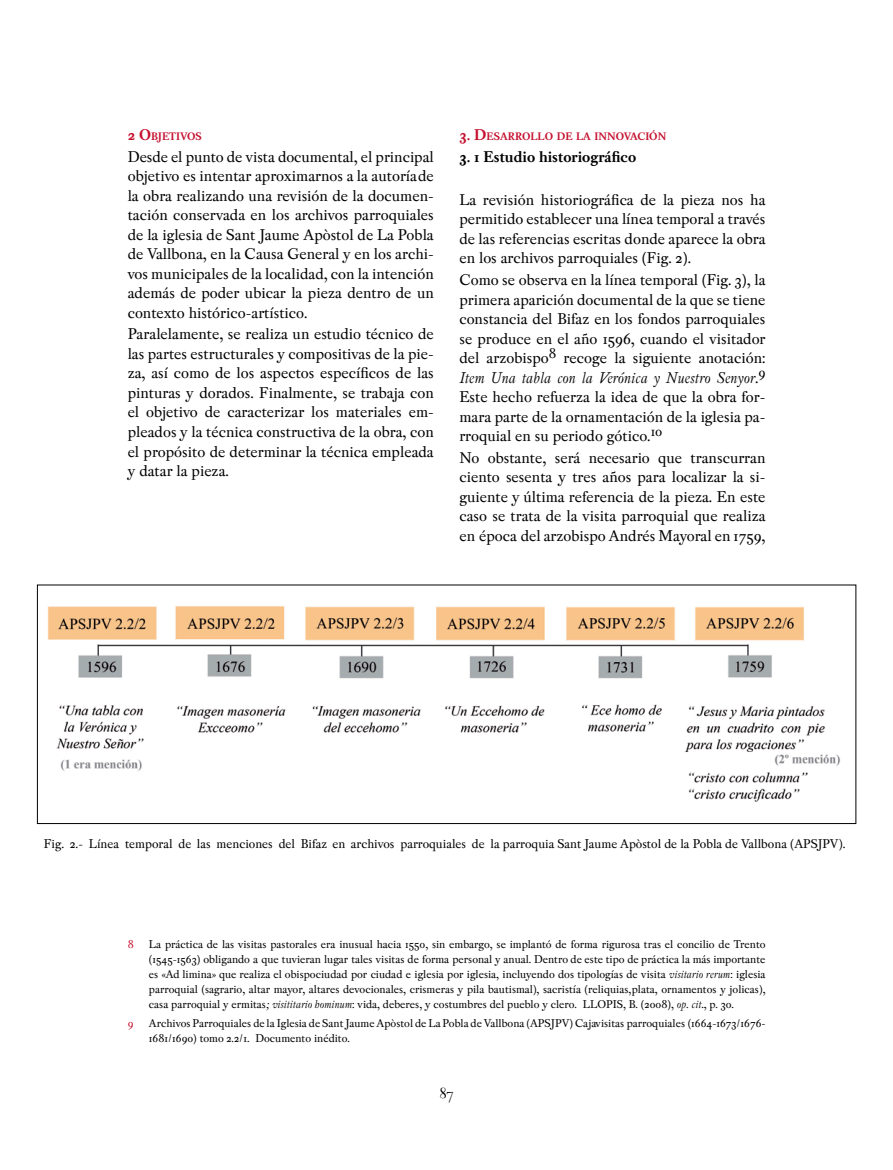
<style>
.page{position:relative;width:893px;height:1170px;background:#fff}
.page>*{position:absolute;margin:0;border:0;box-sizing:border-box;transform-origin:0 0}
.t1{font:18px "Peleguer";color:#000}
.t2{font:16.5px/19.5px "Pradell";color:#000;text-align:justify}
.t3{font:700 16.5px "Pradell";color:#000}
.t4{font:13.5px "Pradell";color:#000}
.t5{font:12px/15px "Pradell";color:#000;text-align:justify}
.t6{font:12px "Pradell";color:#c4112f}
.t7{font:700 11.55px "Pradell";color:#c4112f}
.s1{font-size:16.5px}
.s2{font-style:italic}
</style>
<div class="page">
<img style="left:47px;top:606px;width:793px;height:196px">
<p class="t7" style="left:128px;top:130px;width:76px"><span class="s1">2 O</span>BJETIVOS</p>
<p class="t2" style="left:128px;top:147px;width:308px">Desde el punto de vista documental, el principal objetivo es intentar aproximarnos a la autoría de la obra realizando una revisión de la documen&shy;tación conservada en los archivos parroquiales de la iglesia de Sant Jaume Apòstol de La Pobla de Vallbona, en la Causa General y en los archi&shy;vos municipales de la localidad, con la intención además de poder ubicar la pieza dentro de un contexto histórico-artístico.</p>
<p class="t2" style="left:128px;top:324px;width:308px">Paralelamente, se realiza un estudio técnico de las partes estructurales y compositivas de la pie&shy;za, así como de los aspectos específicos de las pinturas y dorados. Finalmente, se trabaja con el objetivo de caracterizar los materiales em&shy;pleados y la técnica constructiva de la obra, con el propósito de determinar la técnica empleada y datar la pieza.</p>
<p class="t7" style="left:459px;top:130px;width:208px"><span class="s1">3. D</span>ESARROLLO DE LA INNOVACIÓN</p>
<p class="t3" style="left:459px;top:147px;width:178px">3. 1 Estudio historiográfico</p>
<p class="t2" style="left:459px;top:190px;width:308px">La revisión historiográfica de la pieza nos ha permitido establecer una línea temporal a través de las referencias escritas donde aparece la obra en los archivos parroquiales (Fig. 2).</p>
<p class="t2" style="left:459px;top:270px;width:308px">Como se observa en la línea temporal (Fig. 3), la primera aparición documental de la que se tiene constancia del Bifaz en los fondos parroquiales se produce en el año 1596, cuando el visitador del arzobispo<sup>8</sup> recoge la siguiente anotación:<br><span class="s2">Item Una tabla con la Verónica y Nuestro Senyor</span>.<sup>9<br></sup>Este hecho refuerza la idea de que la obra for&shy;mara parte de la ornamentación de la iglesia pa&shy;rroquial en su periodo gótico.<sup>10</sup></p>
<p class="t2" style="left:459px;top:448px;width:308px">No obstante, será necesario que transcurran ciento sesenta y tres años para localizar la si&shy;guiente y última referencia de la pieza. En este caso se trata de la visita parroquial que realiza en época del arzobispo Andrés Mayoral en 1759,</p>
<p class="t4" style="left:44px;top:836px;width:803px">Fig. 2.- Línea temporal de las menciones del Bifaz en archivos parroquiales de la parroquia Sant Jaume Apòstol de la Pobla de Vallbona (APSJPV).</p>
<p class="t6" style="left:128px;top:937px;width:8px">8</p>
<p class="t5" style="left:149px;top:936px;width:618px">La práctica de las visitas pastorales era inusual hacia 1550, sin embargo, se implantó de forma rigurosa tras el concilio de Trento (1545-1563) obligando a que tuvieran lugar tales visitas de forma personal y anual. Dentro de este tipo de práctica la más importante es «Ad limina» que realiza el obispo ciudad por ciudad e iglesia por iglesia, incluyendo dos tipologías de visita <span class="s2">visitario rerum</span>: iglesia parroquial (sagrario, altar mayor, altares devocionales, crismeras y pila bautismal), sacristía (reliquias, plata, ornamentos y jolicas), casa parroquial y ermitas<span class="s2">; visititario hominum</span>: vida, deberes, y costumbres del pueblo y clero. LLOPIS, B. (2008), <span class="s2">op. cit</span>., p. 30.</p>
<p class="t6" style="left:128px;top:1016px;width:7px">9</p>
<p class="t5" style="left:149px;top:1015px;width:618px">Archivos Parroquiales de la Iglesia de Sant Jaume Apòstol de La Pobla de Vallbona (APSJPV) Caja visitas parroquiales (1664-1673/1676-<br>1681/1690) tomo 2.2/1. Documento inédito.</p>
<p class="t1" style="left:440px;top:1083px;width:15px">87</p>
</div>
